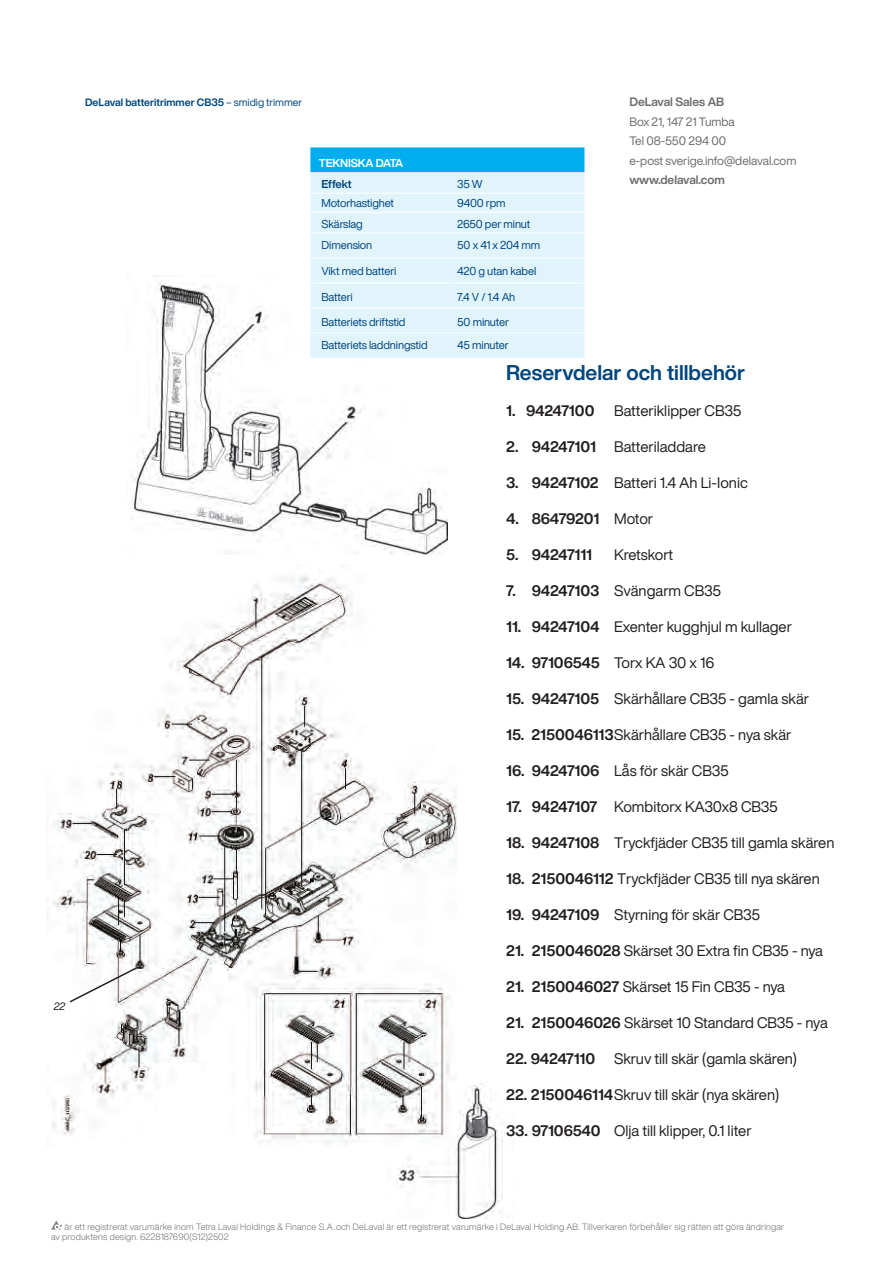
<style>
.page{position:relative;width:893px;height:1263px;background:#fff}
.page>*{position:absolute;margin:0;border:0;box-sizing:border-box;transform-origin:0 0}
.t1{font:700 21px "Helvetica Now Display";color:#00467e}
.t2{font:15px "Helvetica Now Display";color:#231f20}
.t3{font:700 15px "Helvetica Now Display";letter-spacing:-.01em;color:#231f20}
.t4{font:12px/19.5px "Helvetica Now Display";letter-spacing:-.005em;color:#6c6d70}
.t5{font:700 12px "Helvetica Now Display";color:#6c6d70}
.t6{font:11.25px "Helvetica Now Display";letter-spacing:-.01em;color:#00467e}
.t7{font:700 11.25px "Helvetica Now Display";letter-spacing:-.015em;color:#fff}
.t8{font:700 11.25px "Helvetica Now Display";letter-spacing:-.01em;color:#00467e}
.t9{font:700 10.5px "Helvetica Now Display";color:#00467e}
.t10{font:italic 10.5px "Helvetica Now Display";color:#231f20}
.t11{font:300 9px/10.5px "Helvetica Now Display";letter-spacing:.02em;color:#6c6d70}
.s1{font-weight:400}
.s2{font-weight:700}
</style>
<div class="page">
<img style="left:396px;top:1083px;width:107px;height:136px">
<img style="left:46px;top:576px;width:411px;height:570px">
<img style="left:131px;top:280px;width:316px;height:275px">
<div style="left:310px;top:147px;width:274px;height:25px;background:#00aeef"></div>
<div style="left:310px;top:172px;width:274px;height:186px;background:#e1f4fc"></div>
<hr style="left:317px;top:193px;width:136px;height:1px;background:#fff">
<hr style="left:453px;top:193px;width:127px;height:1px;background:#fff">
<hr style="left:317px;top:212px;width:136px;height:1px;background:#fff">
<hr style="left:453px;top:212px;width:127px;height:1px;background:#fff">
<hr style="left:317px;top:233px;width:136px;height:1px;background:#fff">
<hr style="left:453px;top:233px;width:127px;height:1px;background:#fff">
<hr style="left:317px;top:258px;width:136px;height:1px;background:#fff">
<hr style="left:453px;top:258px;width:127px;height:1px;background:#fff">
<hr style="left:317px;top:283px;width:136px;height:1px;background:#fff">
<hr style="left:453px;top:283px;width:127px;height:1px;background:#fff">
<hr style="left:317px;top:308px;width:136px;height:1px;background:#fff">
<hr style="left:453px;top:308px;width:127px;height:1px;background:#fff">
<hr style="left:317px;top:332px;width:136px;height:1px;background:#fff">
<hr style="left:453px;top:332px;width:127px;height:1px;background:#fff">
<svg style="left:68px;top:966px;width:71px;height:38px"></svg>
<svg style="left:51px;top:1220px;width:11px;height:9px"></svg>
<p class="t10" style="left:54px;top:999px;width:13px">22</p>
<p class="t9" style="left:85px;top:95px;width:219px">DeLaval batteritrimmer CB35 <span class="s1">– smidig trimmer</span></p>
<p class="t5" style="left:629px;top:94px;width:96px">DeLaval Sales AB</p>
<p class="t4" style="left:629px;top:112px;width:169px">Box 21, 147 21 Tumba<br>Tel 08-550 294 00<br>e-post sverige.info@delaval.com</p>
<p class="t5" style="left:629px;top:172px;width:97px">www.delaval.com</p>
<p class="t7" style="left:319px;top:155px;width:86px">TEKNISKA DATA</p>
<p class="t8" style="left:322px;top:176px;width:32px">Effekt</p>
<p class="t6" style="left:457px;top:176px;width:27px">35 W</p>
<p class="t6" style="left:322px;top:195px;width:74px">Motorhastighet</p>
<p class="t6" style="left:457px;top:195px;width:50px">9400 rpm</p>
<p class="t6" style="left:322px;top:217px;width:43px">Skärslag</p>
<p class="t6" style="left:457px;top:217px;width:74px">2650 per minut</p>
<p class="t6" style="left:322px;top:238px;width:52px">Dimension</p>
<p class="t6" style="left:457px;top:238px;width:84px">50 x 41 x 204 mm</p>
<p class="t6" style="left:322px;top:263px;width:76px">Vikt med batteri</p>
<p class="t6" style="left:457px;top:263px;width:80px">420 g utan kabel</p>
<p class="t6" style="left:322px;top:289px;width:33px">Batteri</p>
<p class="t6" style="left:457px;top:289px;width:60px">7.4 V / 1.4 Ah</p>
<p class="t6" style="left:322px;top:314px;width:85px">Batteriets driftstid</p>
<p class="t6" style="left:457px;top:314px;width:53px">50 minuter</p>
<p class="t6" style="left:322px;top:338px;width:108px">Batteriets laddningstid</p>
<p class="t6" style="left:457px;top:338px;width:53px">45 minuter</p>
<h1 class="t1" style="left:506px;top:358px;width:240px">Reservdelar och tillbehör</h1>
<p class="t3" style="left:506px;top:400px;width:90px">1. 94247100</p>
<p class="t2" style="left:614px;top:400px;width:129px">Batteriklipper CB35</p>
<p class="t2" style="left:506px;top:436px;width:201px"><span class="s2">2. 94247101</span> Batteriladdare</p>
<p class="t2" style="left:506px;top:472px;width:243px"><span class="s2">3. 94247102</span> Batteri 1.4 Ah Li-Ionic</p>
<p class="t3" style="left:506px;top:508px;width:149px">4. 86479201 <span class="s1">Motor</span></p>
<p class="t3" style="left:506px;top:544px;width:87px">5. 94247111</p>
<p class="t2" style="left:614px;top:544px;width:61px">Kretskort</p>
<p class="t2" style="left:506px;top:580px;width:216px"><span class="s2">7. 94247103</span> Svängarm CB35</p>
<p class="t2" style="left:506px;top:616px;width:287px"><span class="s2">11. 94247104</span> Exenter kugghjul m kullager</p>
<p class="t3" style="left:506px;top:652px;width:210px">14. 97106545 <span class="s1">Torx KA 30 x 16</span></p>
<p class="t2" style="left:506px;top:688px;width:304px"><span class="s2">15. 94247105</span> Skärhållare CB35 - gamla skär</p>
<p class="t2" style="left:506px;top:724px;width:287px"><span class="s2">15. 2150046113</span>Skärhållare CB35 - nya skär</p>
<p class="t2" style="left:506px;top:760px;width:224px"><span class="s2">16. 94247106</span> Lås för skär CB35</p>
<p class="t2" style="left:506px;top:796px;width:273px"><span class="s2">17. 94247107</span> Kombitorx KA30x8 CB35</p>
<p class="t2" style="left:506px;top:832px;width:330px"><span class="s2">18. 94247108</span> Tryckfjäder CB35 till gamla skären</p>
<p class="t2" style="left:506px;top:868px;width:315px"><span class="s2">18. 2150046112</span> Tryckfjäder CB35 till nya skären</p>
<p class="t2" style="left:506px;top:904px;width:255px"><span class="s2">19. 94247109</span> Styrning för skär CB35</p>
<p class="t2" style="left:506px;top:940px;width:318px"><span class="s2">21. 2150046028</span> Skärset 30 Extra fin CB35 - nya</p>
<p class="t2" style="left:506px;top:976px;width:280px"><span class="s2">21. 2150046027</span> Skärset 15 Fin CB35 - nya</p>
<p class="t2" style="left:506px;top:1012px;width:323px"><span class="s2">21. 2150046026</span> Skärset 10 Standard CB35 - nya</p>
<p class="t3" style="left:506px;top:1048px;width:91px">22. 94247110</p>
<p class="t2" style="left:614px;top:1048px;width:184px">Skruv till skär (gamla skären)</p>
<p class="t2" style="left:506px;top:1084px;width:275px"><span class="s2">22. 2150046114</span>Skruv till skär (nya skären)</p>
<p class="t2" style="left:506px;top:1120px;width:247px"><span class="s2">33. 97106540</span> Olja till klipper, 0.1 liter</p>
<p class="t11" style="left:51px;top:1221px;width:735px;text-indent:14px">är ett registrerat varumärke inom Tetra Laval Holdings &amp; Finance S.A. och DeLaval är ett registrerat varumärke i DeLaval Holding AB. Tillverkaren förbehåller sig rätten att göra ändringar av produktens design. 6228187690(S12)2502</p>
</div>
